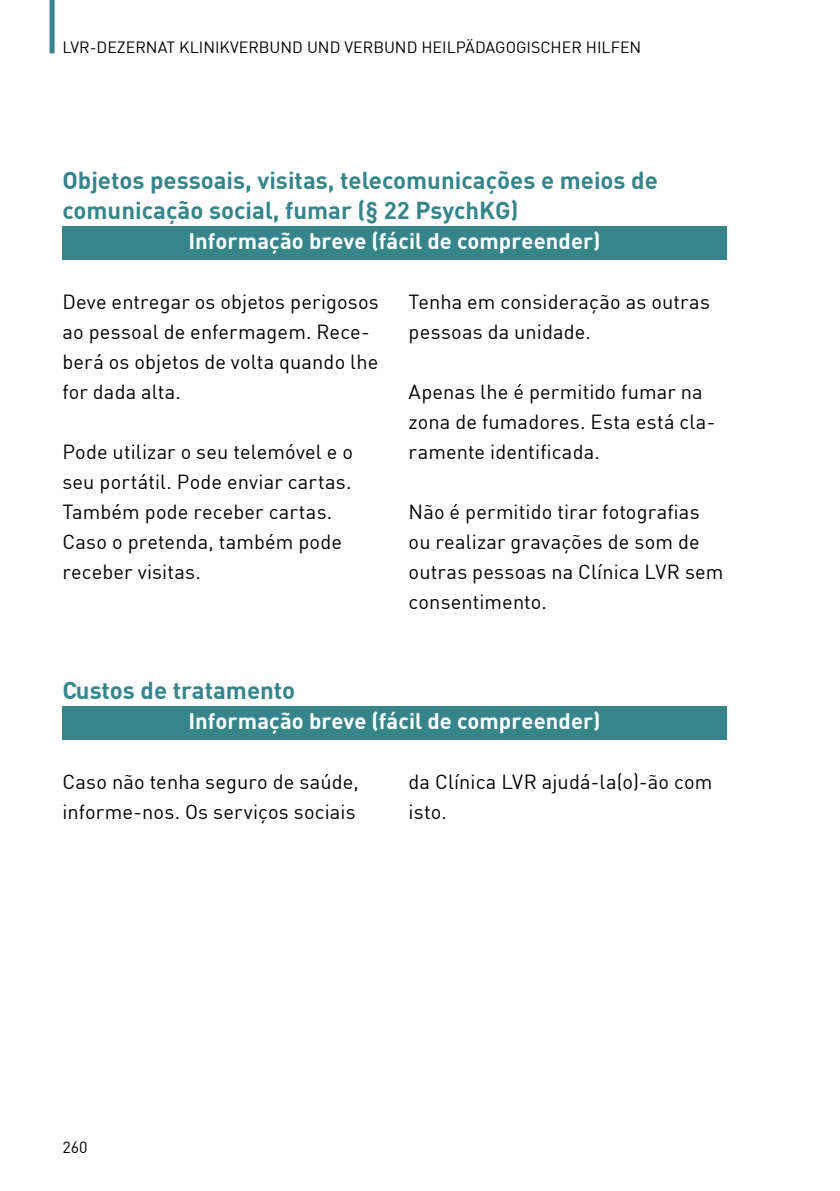
<style>
.page{position:relative;width:840px;height:1191px;background:#fff}
.page>*{position:absolute;margin:0;border:0;box-sizing:border-box;transform-origin:0 0}
.aaa_headline_2_ebene{font:700 24px/30px "DIN";color:#35858a}
.aaa_headline_3_ebene{font:700 22px "DIN";letter-spacing:.005em;color:#fff}
.Grundtext{font:20px/30px "DIN";letter-spacing:.005em;color:#000}
.t1{font:16px "DIN";color:#000}
</style>
<div class="page">
<div style="left:50px;top:0;width:5px;height:53px;background:#35858a"></div>
<div style="left:62px;top:226px;width:664px;height:33px;background:#35858a"></div>
<div style="left:62px;top:706px;width:664px;height:33px;background:#35858a"></div>
<p class="t1" style="left:62px;top:37px;width:580px">LVR-DEZERNAT KLINIKVERBUND UND VERBUND HEILPÄDAGOGISCHER HILFEN</p>
<p class="aaa_headline_2_ebene" style="left:62px;top:164px;width:596px">Objetos pessoais, visitas, telecomunicações e meios de comunicação social, fumar (§ 22 PsychKG)</p>
<p class="aaa_headline_3_ebene" style="left:188px;top:226px;width:413px">Informação breve (fácil de compreender)</p>
<p class="Grundtext" style="left:62px;top:286px;width:318px">Deve entregar os objetos perigosos ao pessoal de enfermagem. Rece&shy;berá os objetos de volta quando lhe for dada alta.</p>
<p class="Grundtext" style="left:62px;top:436px;width:292px">Pode utilizar o seu telemóvel e o seu portátil. Pode enviar cartas.<br>Também pode receber cartas.<br>Caso o pretenda, também pode receber visitas.</p>
<p class="Grundtext" style="left:408px;top:286px;width:302px">Tenha em consideração as outras pessoas da unidade.</p>
<p class="Grundtext" style="left:408px;top:376px;width:308px">Apenas lhe é permitido fumar na zona de fumadores. Esta está cla&shy;ramente identificada.</p>
<p class="Grundtext" style="left:408px;top:496px;width:316px">Não é permitido tirar fotografias ou realizar gravações de som de outras pessoas na Clínica LVR sem consentimento.</p>
<p class="aaa_headline_2_ebene" style="left:62px;top:674px;width:234px">Custos de tratamento</p>
<p class="aaa_headline_3_ebene" style="left:188px;top:706px;width:413px">Informação breve (fácil de compreender)</p>
<p class="Grundtext" style="left:62px;top:766px;width:298px">Caso não tenha seguro de saúde, informe-nos. Os serviços sociais</p>
<p class="Grundtext" style="left:408px;top:766px;width:305px">da Clínica LVR ajudá-la(o)-ão com isto.</p>
<p class="t1" style="left:62px;top:1137px;width:27px">260</p>
</div>
